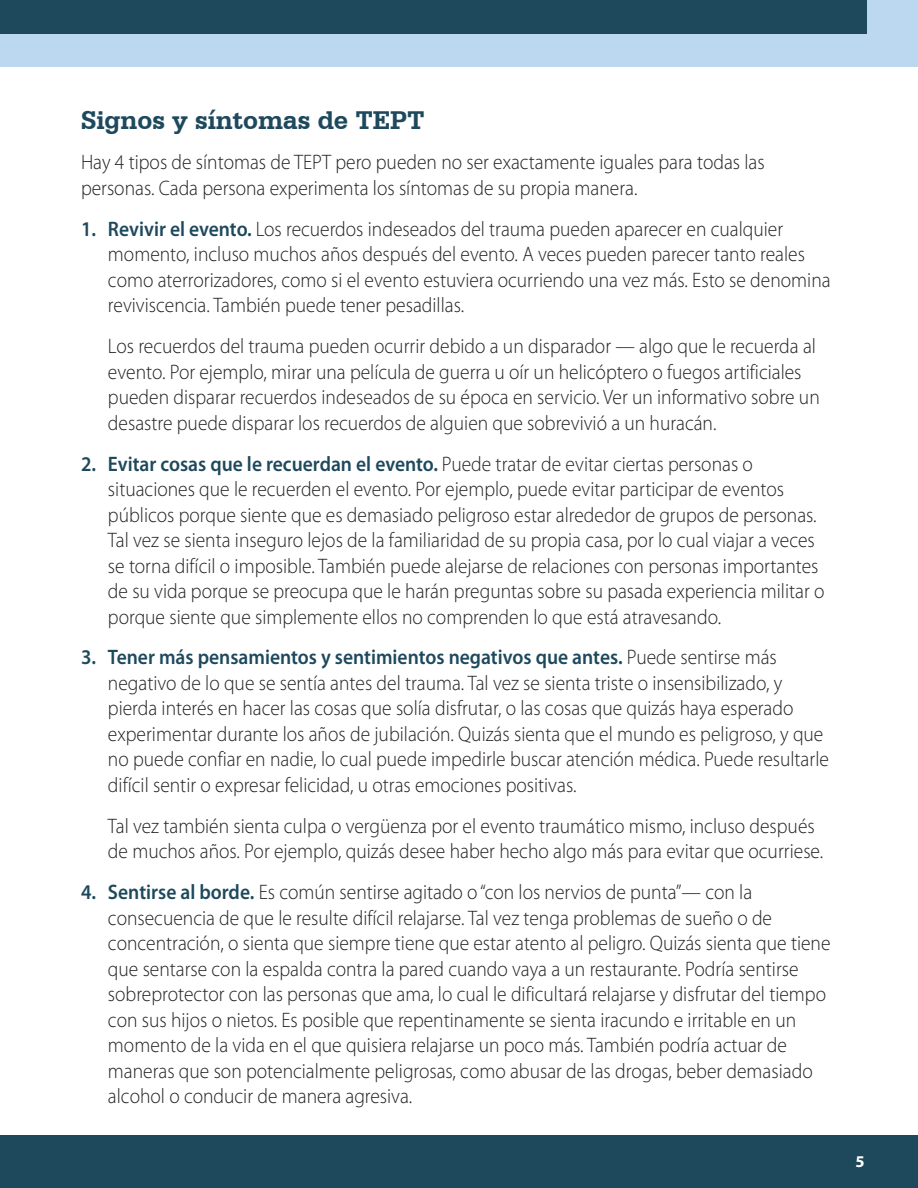
<style>
.page{position:relative;width:918px;height:1188px;background:#fff}
.page>*{position:absolute;margin:0;border:0;box-sizing:border-box;transform-origin:0 0}
.t1{font:700 27px "Serifa BT";color:#1e495d}
.t2{font:300 21px/25.5px "Myriad Pro";color:#231f20;scale:.93 1}
.t3{font:600 21px "Myriad Pro";color:#1e495d;scale:.93 1}
.t4{font:700 16.5px "Myriad Pro";color:#fff}
.s1{font-weight:600;color:#1e495d}
</style>
<div class="page">
<div style="left:0;top:1135px;width:918px;height:53px;background:#1e495d"></div>
<div style="left:0;top:0;width:918px;height:68px;background:#bcd8f1"></div>
<div style="left:0;top:0;width:866px;height:34px;background:#1e495d"></div>
<h2 class="t1" style="left:81px;top:103px;width:345px">Signos y síntomas de TEPT</h2>
<p class="t2" style="left:81px;top:149px;width:737px">Hay 4 tipos de síntomas de TEPT pero pueden no ser exactamente iguales para todas las personas. Cada persona experimenta los síntomas de su propia manera.</p>
<p class="t3" style="left:81px;top:215px;width:18px">1 .</p>
<p class="t2" style="left:108px;top:216px;width:779px"><span class="s1">Revivir el evento .</span> Los recuerdos indeseados del trauma pueden aparecer en cualquier momento, incluso muchos años después del evento. A veces pueden parecer tanto reales como aterrorizadores, como si el evento estuviera ocurriendo una vez más. Esto se denomina reviviscencia. También puede tener pesadillas.</p>
<p class="t2" style="left:108px;top:333px;width:767px">Los recuerdos del trauma pueden ocurrir debido a un disparador — algo que le recuerda al evento. Por ejemplo, mirar una película de guerra u oír un helicóptero o fuegos artificiales pueden disparar recuerdos indeseados de su época en servicio. Ver un informativo sobre un desastre puede disparar los recuerdos de alguien que sobrevivió a un huracán.</p>
<p class="t3" style="left:81px;top:450px;width:18px">2 .</p>
<p class="t2" style="left:108px;top:451px;width:772px"><span class="s1">Evitar cosas que le recuerdan el evento .</span> Puede tratar de evitar ciertas personas o situaciones que le recuerden el evento. Por ejemplo, puede evitar participar de eventos públicos porque siente que es demasiado peligroso estar alrededor de grupos de personas.<br>Tal vez se sienta inseguro lejos de la familiaridad de su propia casa, por lo cual viajar a veces se torna difícil o imposible. También puede alejarse de relaciones con personas importantes de su vida porque se preocupa que le harán preguntas sobre su pasada experiencia militar o porque siente que simplemente ellos no comprenden lo que está atravesando.</p>
<p class="t3" style="left:81px;top:644px;width:18px">3 .</p>
<p class="t2" style="left:108px;top:645px;width:777px"><span class="s1">Tener más pensamientos y sentimientos negativos que antes .</span> Puede sentirse más negativo de lo que se sentía antes del trauma. Tal vez se sienta triste o insensibilizado, y pierda interés en hacer las cosas que solía disfrutar, o las cosas que quizás haya esperado experimentar durante los años de jubilación. Quizás sienta que el mundo es peligroso, y que no puede confiar en nadie, lo cual puede impedirle buscar atención médica. Puede resultarle difícil sentir o expresar felicidad, u otras emociones positivas.</p>
<p class="t2" style="left:108px;top:813px;width:771px">Tal vez también sienta culpa o vergüenza por el evento traumático mismo, incluso después de muchos años. Por ejemplo, quizás desee haber hecho algo más para evitar que ocurriese.</p>
<p class="t3" style="left:81px;top:879px;width:18px">4 .</p>
<p class="t2" style="left:108px;top:879px;width:778px"><span class="s1">Sentirse al borde .</span> Es común sentirse agitado o “con los nervios de punta”— con la consecuencia de que le resulte difícil relajarse. Tal vez tenga problemas de sueño o de concentración, o sienta que siempre tiene que estar atento al peligro. Quizás sienta que tiene que sentarse con la espalda contra la pared cuando vaya a un restaurante. Podría sentirse sobreprotector con las personas que ama, lo cual le dificultará relajarse y disfrutar del tiempo con sus hijos o nietos. Es posible que repentinamente se sienta iracundo e irritable en un momento de la vida en el que quisiera relajarse un poco más. También podría actuar de maneras que son potencialmente peligrosas, como abusar de las drogas, beber demasiado alcohol o conducir de manera agresiva.</p>
<p class="t4" style="left:856px;top:1151px;width:11px">5</p>
</div>
